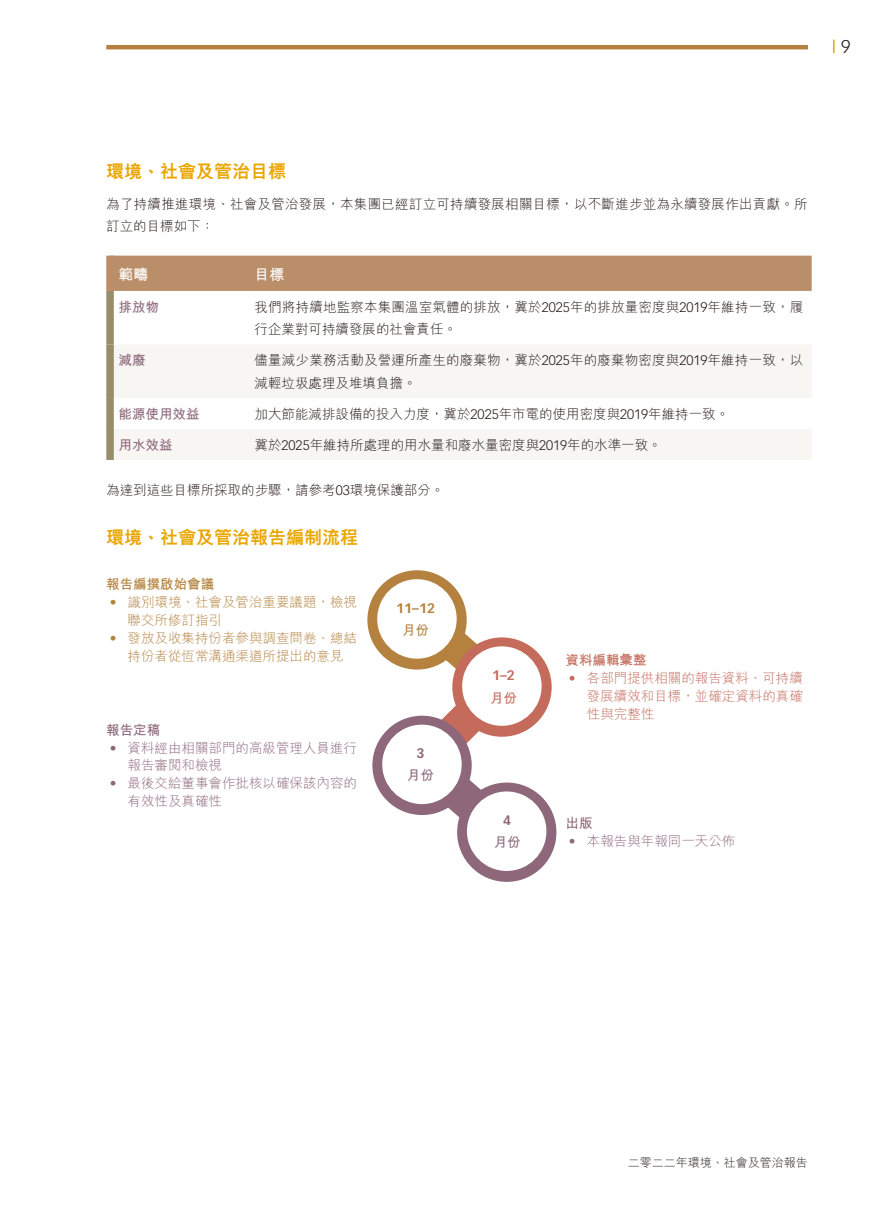
<style>
.page{position:relative;width:893px;height:1212px;background:#fff}
.page>*{position:absolute;margin:0;border:0;box-sizing:border-box;transform-origin:0 0}
.t1{font:800 18px "M Hei HK";color:#eaa600}
.t2{font:300 18px "Vectora LT Std";color:#231916}
.t3{font:700 15px "M Hei HK";color:#fff}
.t4{font:300 13.5px/22.5px "M Hei HK";letter-spacing:.015em;color:#231916}
.t5{font:300 13.5px/18px "M Hei HK";color:#8e687a}
.t6{font:300 13.5px/18px "M Hei HK";color:#b4823e}
.t7{font:300 13.5px/18px "M Hei HK";color:#c46b5b;text-align:justify}
.t8{font:700 13.5px "M Hei HK";color:#8e687a}
.t9{font:700 13.5px "M Hei HK";color:#b4823e}
.t10{font:700 13.5px "M Hei HK";color:#c46b5b}
.t11{font:700 13.5px "Vectora LT Std";color:#b4823e}
.t12{font:700 13.5px "Vectora LT Std";color:#c46b5b}
.t13{font:700 13.5px "Vectora LT Std";color:#8e687a}
.t14{font:300 12px "M Hei HK";color:#231916}
.s1{font-family:"Vectora LT Std"}
</style>
<div class="page">
<hr style="left:106px;top:45px;width:702px;height:4px;background:#b4823e">
<svg style="left:833px;top:40px;width:1px;height:13px"></svg>
<div style="left:114px;top:256px;width:698px;height:35px;background:#bb8e6a"></div>
<svg style="left:114px;top:345px;width:697px;height:115px;fill:#f7f6f3"></svg>
<div style="left:106px;top:291px;width:8px;height:53px;background:#988d6b"></div>
<div style="left:106px;top:344px;width:8px;height:54px;background:#988d6b"></div>
<div style="left:106px;top:398px;width:8px;height:31px;background:#988d6b"></div>
<div style="left:106px;top:429px;width:8px;height:31px;background:#988d6b"></div>
<div style="left:106px;top:256px;width:8px;height:35px;background:#bb8e6a"></div>
<svg style="left:445px;top:780px;width:35px;height:40px"></svg>
<svg style="left:440px;top:705px;width:44px;height:40px"></svg>
<svg style="left:440px;top:632px;width:37px;height:37px"></svg>
<div style="left:367px;top:570px;width:100px;height:99px;background:#b4823e;border-radius:50%"></div>
<div style="left:452px;top:637px;width:100px;height:100px;background:#c46b5b;border-radius:50%"></div>
<div style="left:372px;top:716px;width:100px;height:99px;background:#8e687a;border-radius:50%"></div>
<div style="left:457px;top:782px;width:99px;height:100px;background:#8e687a;border-radius:50%"></div>
<div style="left:377px;top:579px;width:80px;height:80px;background:#fff;border-radius:50%"></div>
<div style="left:462px;top:646px;width:80px;height:80px;background:#fff;border-radius:50%"></div>
<div style="left:382px;top:725px;width:80px;height:79px;background:#fff;border-radius:50%"></div>
<div style="left:467px;top:791px;width:79px;height:80px;background:#fff;border-radius:50%"></div>
<h1 class="t2" style="left:841px;top:36px;width:11px">9</h1>
<h1 class="t1" style="left:106px;top:162px;width:181px">環境、社會及管治目標</h1>
<p class="t4" style="left:106px;top:192px;width:703px">為了持續推進環境、社會及管治發展，本集團已經訂立可持續發展相關目標，以不斷進步並為永續發展作出貢獻。所訂立的目標如下：</p>
<p class="t3" style="left:119px;top:264px;width:31px">範疇</p>
<p class="t3" style="left:255px;top:264px;width:31px">目標</p>
<p class="t8" style="left:119px;top:297px;width:42px">排放物</p>
<p class="t4" style="left:255px;top:295px;width:550px">我們將持續地監察本集團溫室氣體的排放，冀於<span class="s1">2025</span>年的排放量密度與<span class="s1">2019</span>年維持一致，履行企業對可持續發展的社會責任。</p>
<p class="t8" style="left:119px;top:350px;width:28px">減廢</p>
<p class="t4" style="left:255px;top:349px;width:550px">儘量減少業務活動及營運所產生的廢棄物，冀於<span class="s1">2025</span>年的廢棄物密度與<span class="s1">2019</span>年維持一致，以減輕垃圾處理及堆填負擔。</p>
<p class="t8" style="left:119px;top:404px;width:83px">能源使用效益</p>
<p class="t4" style="left:255px;top:402px;width:476px">加大節能減排設備的投入力度，冀於<span class="s1">2025</span>年市電的使用密度與<span class="s1">2019</span>年維持一致。</p>
<p class="t8" style="left:119px;top:435px;width:55px">用水效益</p>
<p class="t4" style="left:255px;top:433px;width:409px">冀於<span class="s1">2025</span>年維持所處理的用水量和廢水量密度與<span class="s1">2019</span>年的水準一致。</p>
<p class="t4" style="left:106px;top:478px;width:340px">為達到這些目標所採取的步驟，請參考<span class="s1">03</span>環境保護部分。</p>
<h1 class="t1" style="left:106px;top:528px;width:253px">環境、社會及管治報告編制流程</h1>
<p class="t9" style="left:106px;top:574px;width:109px">報告編撰啟始會議</p>
<p class="t6" style="left:128px;top:593px;width:231px;text-indent:-18px"><span class="s1">•</span> 識別環境、社會及管治重要議題，檢視聯交所修訂指引</p>
<p class="t6" style="left:110px;top:629px;width:249px;text-align:center"><span class="s1">•</span> 發放及收集持份者參與調查問卷、總結持份者從恆常溝通渠道所提出的意見</p>
<p class="t11" style="left:396px;top:599px;width:40px">11–12</p>
<p class="t9" style="left:402px;top:620px;width:28px">月份</p>
<p class="t10" style="left:566px;top:650px;width:82px">資料編輯彙整</p>
<p class="t7" style="left:587px;top:669px;width:217px;text-indent:-18px"><span class="s1">•</span> 各部門提供相關的報告資料、可持續發展續效和目標，並確定資料的真確性與完整性</p>
<p class="t12" style="left:492px;top:667px;width:24px">1–2</p>
<p class="t10" style="left:490px;top:688px;width:28px">月份</p>
<p class="t8" style="left:106px;top:720px;width:55px">報告定稿</p>
<p class="t5" style="left:128px;top:738px;width:231px;text-indent:-18px"><span class="s1">•</span> 資料經由相關部門的高級管理人員進行報告審閱和檢視</p>
<p class="t5" style="left:128px;top:774px;width:231px;text-indent:-18px"><span class="s1">•</span> 最後交給董事會作批核以確保該內容的有效性及真確性</p>
<p class="t13" style="left:416px;top:745px;width:9px">3</p>
<p class="t8" style="left:407px;top:765px;width:28px">月份</p>
<p class="t13" style="left:503px;top:812px;width:9px">4</p>
<p class="t8" style="left:494px;top:833px;width:28px">月份</p>
<p class="t8" style="left:566px;top:813px;width:28px">出版</p>
<p class="t5" style="left:569px;top:832px;width:168px"><span class="s1">•</span> 本報告與年報同一天公佈</p>
<p class="t14" style="left:628px;top:1156px;width:182px">二零二二年環境、社會及管治報告</p>
</div>
